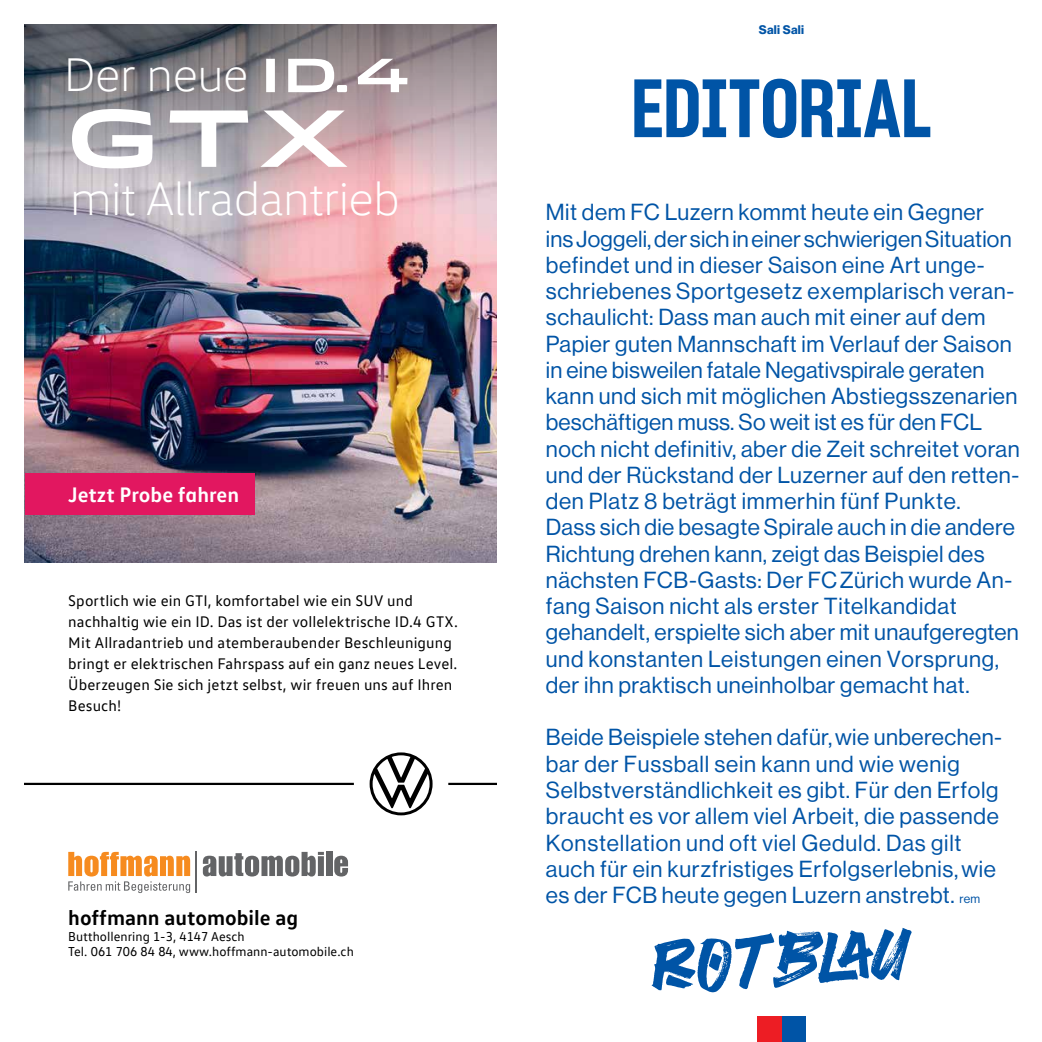
<style>
.page{position:relative;width:1042px;height:1042px;background:#fff}
.page>*{position:absolute;margin:0;border:0;box-sizing:border-box;transform-origin:0 0}
.t1{font:80.5px "Sharp Grotesk Sm Bold 15";letter-spacing:-.005em;color:#0054a6}
.t2{font:300 47.95px "VW Head";letter-spacing:-.01em;color:#fff}
.t3{font:22.75px/26.2px "N Haas Grotesk DS Std 55 Rg";letter-spacing:.025em;color:#0054a6}
.t4{font:700 21.35px "VW Text";color:#000}
.t5{font:700 21.35px "VW Text";color:#fff}
.t6{font:15.58px/21px "VW Text";letter-spacing:.01em;color:#000}
.t7{font:13.12px/15.8px "VW Text";color:#000}
.t8{font:12.25px "N Haas Grotesk DS Std 75 Bd";letter-spacing:.025em;color:#0054a6}
.s1{font-size:12.25px}
</style>
<div class="page">
<svg style="left:652px;top:927px;width:259px;height:65px"></svg>
<div style="left:781px;top:1016px;width:25px;height:26px;background:#0054a6"></div>
<div style="left:756px;top:1016px;width:25px;height:26px;background:#ed1d24"></div>
<img style="left:25px;top:25px;width:471px;height:868px">
<h2 class="t2" style="left:64px;top:47px;width:186px">Der neue</h2>
<h2 class="t2" style="left:70px;top:170px;width:331px">mit Allradantrieb</h2>
<p class="t5" style="left:68px;top:481px;width:172px">Jetzt Probe fahren</p>
<p class="t6" style="left:68px;top:590px;width:391px">Sportlich wie ein GTI, komfortabel wie ein SUV und nachhaltig wie ein ID. Das ist der vollelektrische ID.4 GTX.<br>Mit Allradantrieb und atemberaubender Beschleunigung bringt er elektrischen Fahrspass auf ein ganz neues Level.<br>Überzeugen Sie sich jetzt selbst, wir freuen uns auf Ihren Besuch!</p>
<p class="t4" style="left:68px;top:903px;width:231px">hoffmann automobile ag</p>
<p class="t7" style="left:68px;top:928px;width:287px">Butthollenring 1-3, 4147 Aesch<br>Tel. 061 706 84 84, www.hoffmann-automobile.ch</p>
<p class="t8" style="left:759px;top:23px;width:47px">Sali Sali</p>
<h1 class="t1" style="left:630px;top:52px;width:303px">EDITORIAL</h1>
<p class="t3" style="left:546px;top:199px;width:475px">Mit dem FC Luzern kommt heute ein Gegner<br>ins Joggeli, der sich in einer schwierigen Situation befindet und in dieser Saison eine Art unge&shy;schriebenes Sportgesetz exemplarisch veran&shy;schaulicht: Dass man auch mit einer auf dem Papier guten Mannschaft im Verlauf der Saison in eine bisweilen fatale Negativspirale geraten kann und sich mit möglichen Abstiegsszenarien beschäftigen muss. So weit ist es für den FCL noch nicht definitiv, aber die Zeit schreitet voran und der Rückstand der Luzerner auf den retten&shy;den Platz 8 beträgt immerhin fünf Punkte.<br>Dass sich die besagte Spirale auch in die andere Richtung drehen kann, zeigt das Beispiel des nächsten FCB-Gasts: Der FC Zürich wurde An&shy;fang Saison nicht als erster Titelkandidat gehandelt, erspielte sich aber mit unaufgeregten und konstanten Leistungen einen Vorsprung, der ihn praktisch uneinholbar gemacht hat.</p>
<p class="t3" style="left:546px;top:724px;width:458px">Beide Beispiele stehen dafür, wie unberechen&shy;bar der Fussball sein kann und wie wenig Selbstverständlichkeit es gibt. Für den Erfolg braucht es vor allem viel Arbeit, die passende Konstellation und oft viel Geduld. Das gilt auch für ein kurzfristiges Erfolgserlebnis, wie es der FCB heute gegen Luzern anstrebt. <span class="s1">rem</span></p>
</div>
